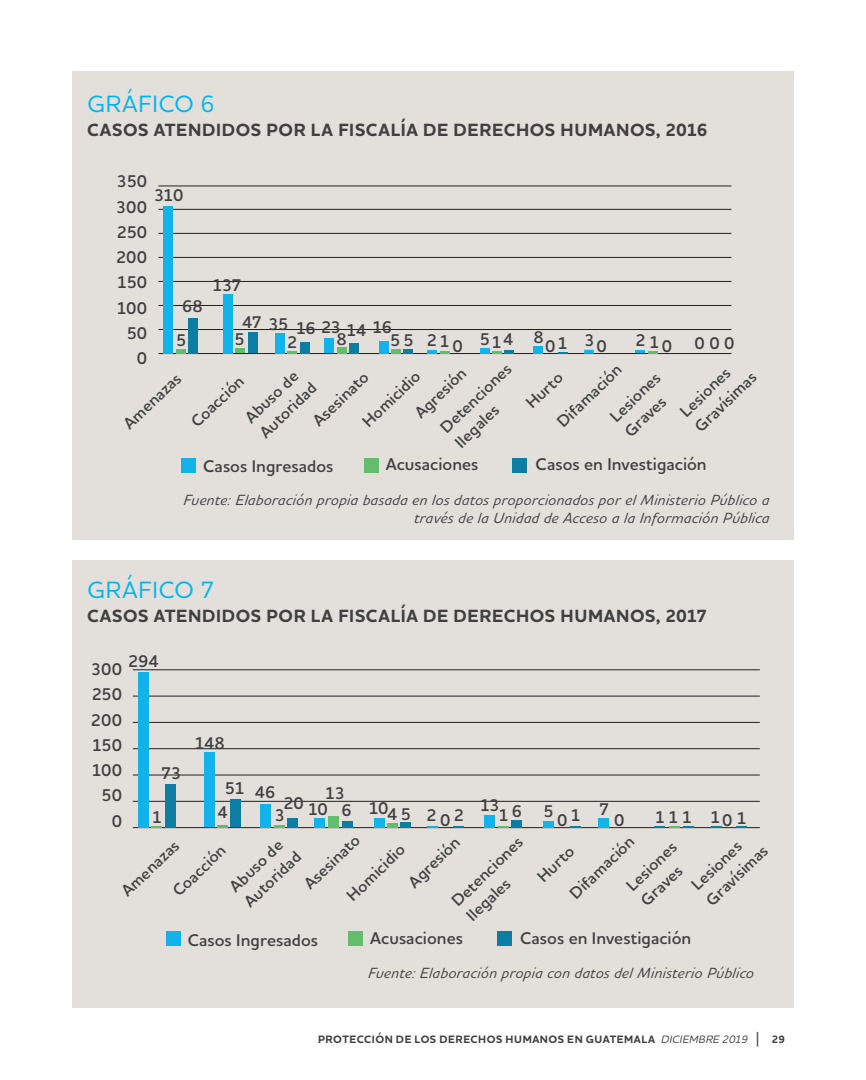
<style>
.page{position:relative;width:866px;height:1080px;background:#fff}
.page>*{position:absolute;margin:0;border:0;box-sizing:border-box;transform-origin:0 0}
.t1{font:500 24px "Houschka Alt Pro";letter-spacing:.035em;color:#00b5ef}
.t2{font:700 18px "Houschka Alt Pro";letter-spacing:.03em;color:#404041}
.t3{font:600 17.25px/25.2px "Houschka Alt Pro";color:#404041;text-align:right}
.t4{font:600 17.25px/21px "Houschka Alt Pro";letter-spacing:.08em;color:#404041}
.t5{font:600 16.5px/21px "Houschka Alt Pro";color:#404041}
.t6{font:italic 500 15px/18px "Houschka Alt Pro";letter-spacing:.03em;color:#404041;text-align:right}
.t7{font:700 10.95px "Houschka Alt Pro";letter-spacing:.045em;color:#404041}
.s1{font-weight:500;font-style:italic}
.s2{font-weight:500;font-size:16.35px}
</style>
<div class="page">
<div style="left:72px;top:561px;width:721px;height:447px;background:#e3e0dc"></div>
<div style="left:72px;top:72px;width:721px;height:468px;background:#e3e0dc"></div>
<hr style="left:158px;top:353px;width:573px;height:1px;background:#221f1f">
<hr style="left:158px;top:329px;width:573px;height:1px;background:#221f1f">
<hr style="left:158px;top:305px;width:573px;height:1px;background:#221f1f">
<hr style="left:158px;top:281px;width:573px;height:1px;background:#221f1f">
<hr style="left:158px;top:257px;width:573px;height:1px;background:#221f1f">
<hr style="left:158px;top:233px;width:573px;height:1px;background:#221f1f">
<hr style="left:158px;top:209px;width:573px;height:1px;background:#221f1f">
<div style="left:163px;top:206px;width:10px;height:148px;background:#11b3e8"></div>
<div style="left:176px;top:349px;width:9px;height:5px;background:#62bd6d"></div>
<div style="left:379px;top:341px;width:9px;height:13px;background:#11b3e8"></div>
<div style="left:480px;top:348px;width:9px;height:6px;background:#11b3e8"></div>
<div style="left:533px;top:346px;width:10px;height:8px;background:#11b3e8"></div>
<div style="left:188px;top:318px;width:9px;height:36px;background:#0c7ea4"></div>
<div style="left:391px;top:349px;width:9px;height:5px;background:#62bd6d"></div>
<div style="left:403px;top:349px;width:9px;height:5px;background:#0c7ea4"></div>
<svg style="left:427px;top:350px;width:22px;height:4px"></svg>
<svg style="left:492px;top:350px;width:21px;height:4px"></svg>
<div style="left:223px;top:294px;width:10px;height:59px;background:#11b3e8"></div>
<div style="left:235px;top:348px;width:10px;height:5px;background:#62bd6d"></div>
<div style="left:248px;top:332px;width:9px;height:21px;background:#0c7ea4"></div>
<div style="left:275px;top:333px;width:9px;height:21px;background:#11b3e8"></div>
<svg style="left:287px;top:351px;width:10px;height:3px"></svg>
<div style="left:300px;top:342px;width:9px;height:12px;background:#0c7ea4"></div>
<div style="left:324px;top:338px;width:10px;height:15px;background:#11b3e8"></div>
<div style="left:337px;top:347px;width:9px;height:6px;background:#62bd6d"></div>
<div style="left:349px;top:343px;width:10px;height:10px;background:#0c7ea4"></div>
<svg style="left:584px;top:350px;width:9px;height:4px"></svg>
<hr style="left:158px;top:186px;width:573px;height:1px;background:#221f1f">
<svg style="left:635px;top:351px;width:23px;height:3px"></svg>
<div style="left:181px;top:458px;width:15px;height:15px;background:#11b3e8"></div>
<div style="left:364px;top:458px;width:14px;height:15px;background:#62bd6d"></div>
<div style="left:512px;top:458px;width:14px;height:15px;background:#0c7ea4"></div>
<hr style="left:133px;top:827px;width:626px;height:1px;background:#221f1f">
<hr style="left:133px;top:801px;width:626px;height:1px;background:#221f1f">
<hr style="left:133px;top:775px;width:626px;height:1px;background:#221f1f">
<hr style="left:133px;top:748px;width:626px;height:1px;background:#221f1f">
<hr style="left:133px;top:722px;width:626px;height:1px;background:#221f1f">
<hr style="left:133px;top:696px;width:626px;height:1px;background:#221f1f">
<hr style="left:133px;top:670px;width:626px;height:1px;background:#221f1f">
<div style="left:138px;top:672px;width:11px;height:156px;background:#11b3e8"></div>
<div style="left:374px;top:818px;width:10px;height:10px;background:#11b3e8"></div>
<svg style="left:427px;top:826px;width:10px;height:2px"></svg>
<div style="left:484px;top:815px;width:11px;height:13px;background:#11b3e8"></div>
<div style="left:543px;top:821px;width:10px;height:7px;background:#11b3e8"></div>
<div style="left:165px;top:784px;width:10px;height:44px;background:#0c7ea4"></div>
<hr style="left:387px;top:824px;width:10px;height:4px;background:#62bd6d">
<div style="left:400px;top:822px;width:11px;height:6px;background:#0c7ea4"></div>
<svg style="left:453px;top:826px;width:11px;height:2px"></svg>
<svg style="left:498px;top:826px;width:10px;height:2px"></svg>
<div style="left:511px;top:820px;width:10px;height:8px;background:#0c7ea4"></div>
<div style="left:204px;top:753px;width:10px;height:74px;background:#11b3e8"></div>
<svg style="left:217px;top:825px;width:10px;height:2px"></svg>
<div style="left:230px;top:800px;width:11px;height:27px;background:#0c7ea4"></div>
<div style="left:260px;top:804px;width:10px;height:24px;background:#11b3e8"></div>
<svg style="left:274px;top:825px;width:10px;height:3px"></svg>
<div style="left:287px;top:818px;width:11px;height:10px;background:#0c7ea4"></div>
<div style="left:314px;top:818px;width:11px;height:10px;background:#11b3e8"></div>
<div style="left:328px;top:816px;width:11px;height:12px;background:#62bd6d"></div>
<div style="left:342px;top:821px;width:10px;height:7px;background:#0c7ea4"></div>
<div style="left:598px;top:819px;width:11px;height:9px;background:#11b3e8"></div>
<svg style="left:654px;top:827px;width:39px;height:1px"></svg>
<div style="left:166px;top:932px;width:15px;height:14px;background:#11b3e8"></div>
<div style="left:348px;top:932px;width:15px;height:14px;background:#62bd6d"></div>
<div style="left:496px;top:932px;width:15px;height:14px;background:#0c7ea4"></div>
<h1 class="t1" style="left:87px;top:89px;width:129px">GRÁFICO 6</h1>
<p class="t2" style="left:87px;top:119px;width:621px">CASOS ATENDIDOS POR LA FISCALÍA DE DERECHOS HUMANOS, 2016</p>
<p class="t3" style="left:116px;top:170px;width:33px">350<br>300<br>250<br>200<br>150<br>100<br>50<br>0</p>
<p class="t3" style="left:154px;top:184px;width:31px">310</p>
<p class="t3" style="left:212px;top:274px;width:31px">137</p>
<p class="t3" style="left:182px;top:295px;width:22px">68</p>
<p class="t3" style="left:242px;top:310px;width:22px">47</p>
<p class="t3" style="left:268px;top:316px;width:125px">35 16 23 14 16</p>
<p class="t3" style="left:336px;top:328px;width:12px">8</p>
<p class="t3" style="left:390px;top:328px;width:155px">55 210 514 8</p>
<p class="t3" style="left:545px;top:335px;width:12px">0</p>
<p class="t3" style="left:596px;top:335px;width:12px">0</p>
<p class="t3" style="left:234px;top:328px;width:12px">5</p>
<p class="t3" style="left:557px;top:331px;width:39px">1 3</p>
<p class="t3" style="left:635px;top:331px;width:38px">210</p>
<p class="t3" style="left:176px;top:329px;width:12px">5</p>
<p class="t3" style="left:694px;top:332px;width:41px">0 0 0</p>
<p class="t3" style="left:287px;top:331px;width:12px">2</p>
<p class="t5" style="left:436px;top:423px;width:93px;rotate:-44deg">Detenciones</p>
<p class="t5" style="left:553px;top:418px;width:84px;rotate:-44deg">Difamación</p>
<p class="t5" style="left:690px;top:422px;width:80px;rotate:-44deg">Gravísimas</p>
<p class="t5" style="left:256px;top:428px;width:74px;rotate:-44deg">Autoridad</p>
<p class="t5" style="left:522px;top:399px;width:46px;rotate:-44deg">Hurto</p>
<p class="t5" style="left:676px;top:407px;width:65px;rotate:-44deg">Lesiones</p>
<p class="t5" style="left:187px;top:418px;width:68px;rotate:-44deg">Coacción</p>
<p class="t5" style="left:308px;top:417px;width:72px;rotate:-44deg">Asesinato</p>
<p class="t5" style="left:411px;top:409px;width:66px;rotate:-44deg">Agresión</p>
<p class="t5" style="left:241px;top:413px;width:69px;rotate:-44deg">Abuso de</p>
<p class="t5" style="left:358px;top:418px;width:75px;rotate:-44deg">Homicidio</p>
<p class="t5" style="left:606px;top:412px;width:65px;rotate:-44deg">Lesiones</p>
<p class="t5" style="left:119px;top:420px;width:74px;rotate:-44deg">Amenazas</p>
<p class="t5" style="left:620px;top:427px;width:52px;rotate:-44deg">Graves</p>
<p class="t5" style="left:451px;top:438px;width:55px;rotate:-44deg">Ilegales</p>
<p class="t3" style="left:203px;top:455px;width:132px">Casos Ingresados</p>
<p class="t3" style="left:385px;top:453px;width:94px">Acusaciones</p>
<p class="t3" style="left:535px;top:453px;width:172px">Casos en Investigación</p>
<p class="t6" style="left:183px;top:492px;width:589px">Fuente: Elaboración propia basada en los datos proporcionados por el Ministerio Público a través de la Unidad de Acceso a la Información Pública</p>
<h1 class="t1" style="left:87px;top:575px;width:129px">GRÁFICO 7</h1>
<p class="t2" style="left:87px;top:605px;width:621px">CASOS ATENDIDOS POR LA FISCALÍA DE DERECHOS HUMANOS, 2017</p>
<p class="t3" style="left:128px;top:650px;width:32px">294</p>
<p class="t3" style="left:91px;top:658px;width:33px">300<br>250<br>200<br>150<br>100<br>50<br>0</p>
<p class="t3" style="left:161px;top:762px;width:22px">73</p>
<p class="t3" style="left:152px;top:806px;width:12px">1</p>
<p class="t3" style="left:194px;top:732px;width:32px">148</p>
<p class="t3" style="left:275px;top:779px;width:12px;text-align:left;text-indent:-50px">51 46<br>3</p>
<p class="t3" style="left:283px;top:794px;width:46px">20 10</p>
<p class="t4" style="left:341px;top:784px;width:124px;text-indent:-17px">13<br>6 1045 202</p>
<p class="t3" style="left:217px;top:801px;width:12px">4</p>
<p class="t3" style="left:479px;top:794px;width:22px">13</p>
<p class="t3" style="left:498px;top:800px;width:57px">16 5</p>
<p class="t3" style="left:557px;top:804px;width:54px">01 7</p>
<p class="t3" style="left:614px;top:809px;width:12px">0</p>
<p class="t3" style="left:654px;top:806px;width:93px">111 101</p>
<p class="t5" style="left:169px;top:887px;width:68px;rotate:-44deg">Coacción</p>
<p class="t5" style="left:300px;top:880px;width:72px;rotate:-44deg">Asesinato</p>
<p class="t5" style="left:404px;top:878px;width:66px;rotate:-44deg">Agresión</p>
<p class="t5" style="left:565px;top:889px;width:84px;rotate:-44deg">Difamación</p>
<p class="t5" style="left:448px;top:896px;width:93px;rotate:-44deg">Detenciones<br>Ilegales</p>
<p class="t5" style="left:117px;top:887px;width:74px;rotate:-44deg">Amenazas</p>
<p class="t5" style="left:225px;top:882px;width:74px;rotate:-44deg">Abuso de<br>Autoridad</p>
<p class="t5" style="left:687px;top:881px;width:80px;rotate:-44deg">Lesiones<br>Gravísimas</p>
<p class="t5" style="left:343px;top:891px;width:75px;rotate:-44deg">Homicidio</p>
<p class="t5" style="left:533px;top:872px;width:46px;rotate:-44deg">Hurto</p>
<p class="t5" style="left:622px;top:881px;width:65px;rotate:-44deg">Lesiones<br>Graves</p>
<p class="t3" style="left:188px;top:928px;width:132px">Casos Ingresados</p>
<p class="t3" style="left:370px;top:927px;width:94px">Acusaciones</p>
<p class="t3" style="left:520px;top:927px;width:172px">Casos en Investigación</p>
<p class="t6" style="left:367px;top:965px;width:389px">Fuente: Elaboración propia con datos del Ministerio Público</p>
<p class="t7" style="left:318px;top:1033px;width:468px">PROTECCIÓN DE LOS DERECHOS HUMANOS EN GUATEMALA <span class="s1">DICIEMBRE 2019</span> <span class="s2">|</span> 29</p>
</div>
